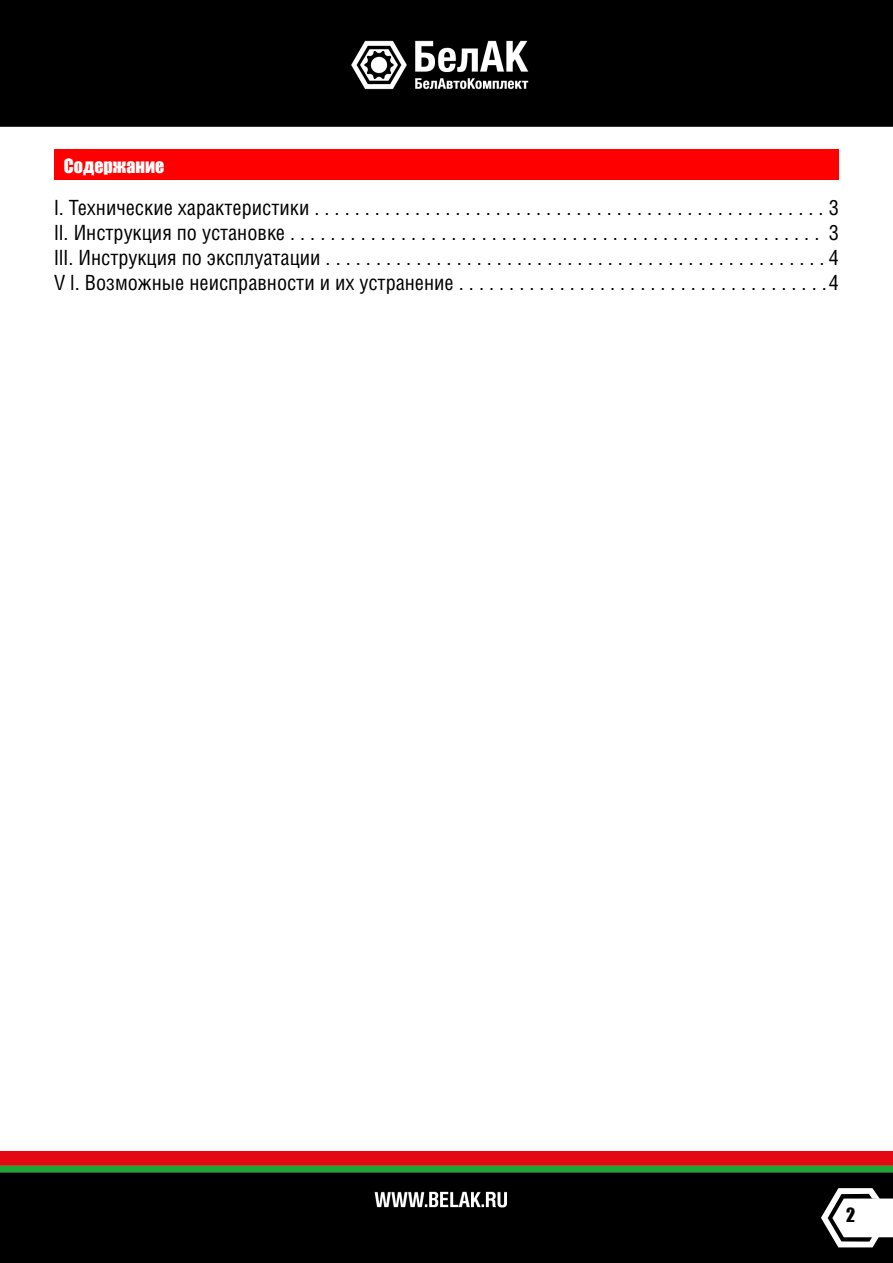
<style>
.page{position:relative;width:893px;height:1263px;background:#fff}
.page>*{position:absolute;margin:0;border:0;box-sizing:border-box;transform-origin:0 0}
.t1{font:21px/25.2px "Helios Cond C";color:#000}
.t2{font:21px "Helios Cond";color:#000}
.t3{font:18px "Impact";color:#fff}
.t4{font:18px "Impact";color:#000}
.s1{font-family:"Helios Cond"}
.s2{font-family:"Helios Cond C"}
</style>
<div class="page">
<img style="left:0;top:0;width:893px;height:1263px">
<svg style="left:821px;top:1188px;width:72px;height:59px"></svg>
<div style="left:54px;top:150px;width:785px;height:30px;background:#f00"></div>
<p class="t3" style="left:64px;top:152px;width:102px">Cодержание</p>
<p class="t1" style="left:54px;top:194px;width:786px">I. Технические характеристики . . . . . . . . . . . . . . . . . . . . . . . . . . . . . . . . . . . . . . . . . . . . . . . . . . . 3<br>II<span class="s1">. Инструкция по установке</span> . . . . . . . . . . . . . . . . . . . . . . . . . . . . . . . . . . . . . . . . . . . . . . . . . . . . .<br>III. <span class="s1">Инструкция по эксплуатации</span> . . . . . . . . . . . . . . . . . . . . . . . . . . . . . . . . . . . . . . . . . . . . . . . . . . 4</p>
<p class="t2" style="left:54px;top:270px;width:786px">V l. Возможные неисправности и их устранение . . . . . . . . . . . . . . . . . . . . . . . . . . . . . . . . . . . . .<span class="s2">4</span></p>
<p class="t1" style="left:829px;top:219px;width:12px">3</p>
<p class="t4" style="left:846px;top:1200px;width:11px">2</p>
</div>
